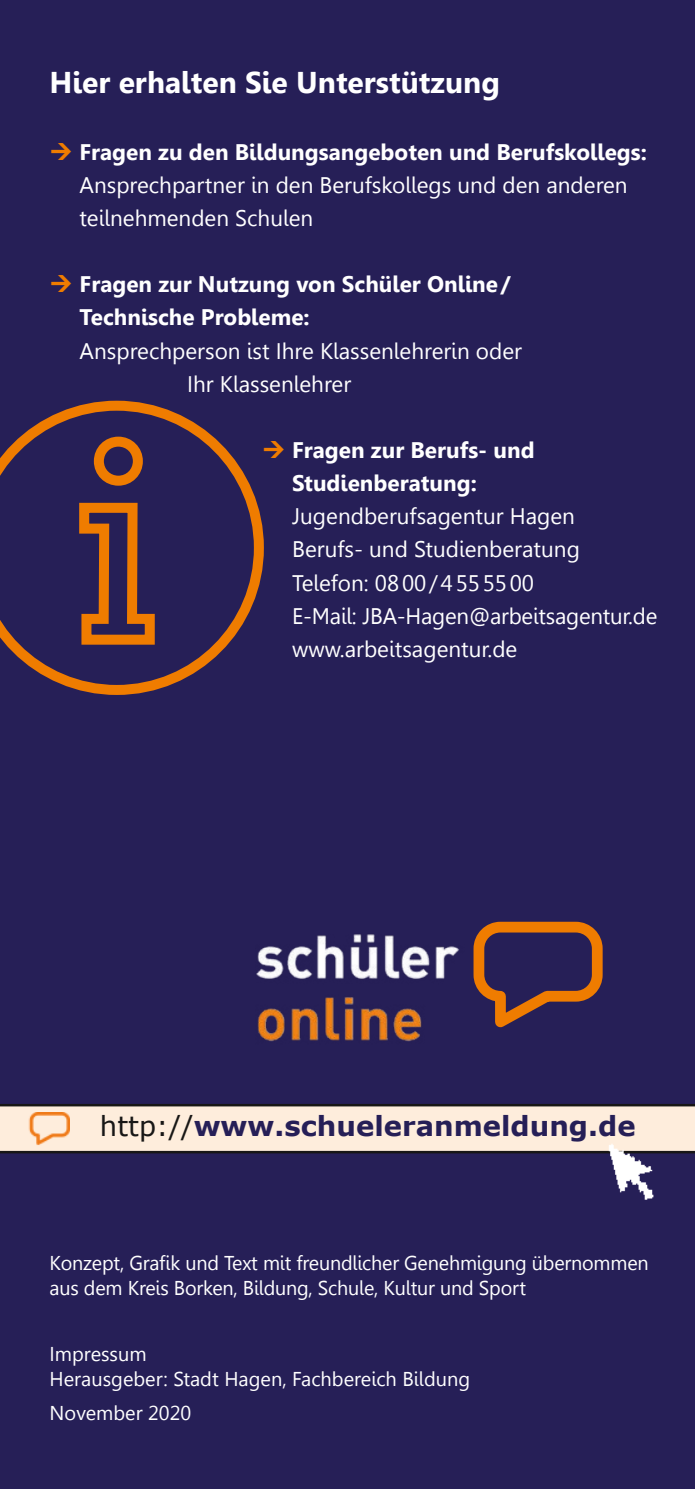
<style>
.page{position:relative;width:695px;height:1489px;background:#fff}
.page>*{position:absolute;margin:0;border:0;box-sizing:border-box;transform-origin:0 0}
.t1{font:700 30px "Gisha";color:#fff}
.t2{font:700 27.5px "Verdana";color:#261f57}
.t3{font:22.5px/33.2px "Gisha";color:#fff}
.t4{font:700 22.5px/33px "Gisha";color:#fff}
.t5{font:20px/25px "Gisha";letter-spacing:-.01em;color:#fff}
.s1{font-weight:400;color:#181716}
</style>
<div class="page">
<div style="left:0;top:0;width:694px;height:1488px;background:#261f57"></div>
<svg style="left:0;top:400px;width:264px;height:295px"></svg>
<svg style="left:74px;top:431px;width:86px;height:218px"></svg>
<svg style="left:0;top:1104px;width:694px;height:49px;background:#e7d8c8"></svg>
<img style="left:28px;top:1112px;width:41px;height:34px">
<img style="left:599px;top:1135px;width:67px;height:65px">
<div style="left:473px;top:921px;width:129px;height:80px;border:11px solid #ef7c00;border-radius:22px"></div>
<img style="left:256px;top:934px;width:203px;height:108px">
<h1 class="t1" style="left:50px;top:66px;width:451px">Hier erhalten Sie Unterstützung</h1>
<p class="t4" style="left:79px;top:136px;width:568px">Fragen zu den Bildungsangeboten und Berufskollegs:</p>
<p class="t3" style="left:79px;top:169px;width:549px">Ansprechpartner in den Berufskollegs und den anderen teilnehmenden Schulen</p>
<p class="t4" style="left:80px;top:268px;width:432px">Fragen zur Nutzung von Schüler Online/<br>Technische Probleme:</p>
<p class="t3" style="left:187px;top:334px;width:336px;text-indent:-107px">Ansprechperson ist Ihre Klassenlehrerin oder<br>Ihr Klassenlehrer</p>
<p class="t4" style="left:292px;top:434px;width:244px">Fragen zur Berufs- und<br>Studienberatung:</p>
<p class="t3" style="left:292px;top:500px;width:367px">Jugendberufsagentur Hagen<br>Berufs- und Studienberatung<br>Telefon: 0800/4555500<br>E-Mail: JBA-Hagen@arbeitsagentur.de www.arbeitsagentur.de</p>
<p class="t2" style="left:100px;top:1107px;width:537px"><span class="s1">http://</span>www.schueleranmeldung.de</p>
<p class="t5" style="left:50px;top:1250px;width:600px">Konzept, Grafik und Text mit freundlicher Genehmigung übernommen aus dem Kreis Borken, Bildung, Schule, Kultur und Sport</p>
<p class="t5" style="left:50px;top:1341px;width:422px">Impressum<br>Herausgeber: Stadt Hagen, Fachbereich Bildung</p>
<p class="t5" style="left:50px;top:1399px;width:143px">November 2020</p>
</div>
